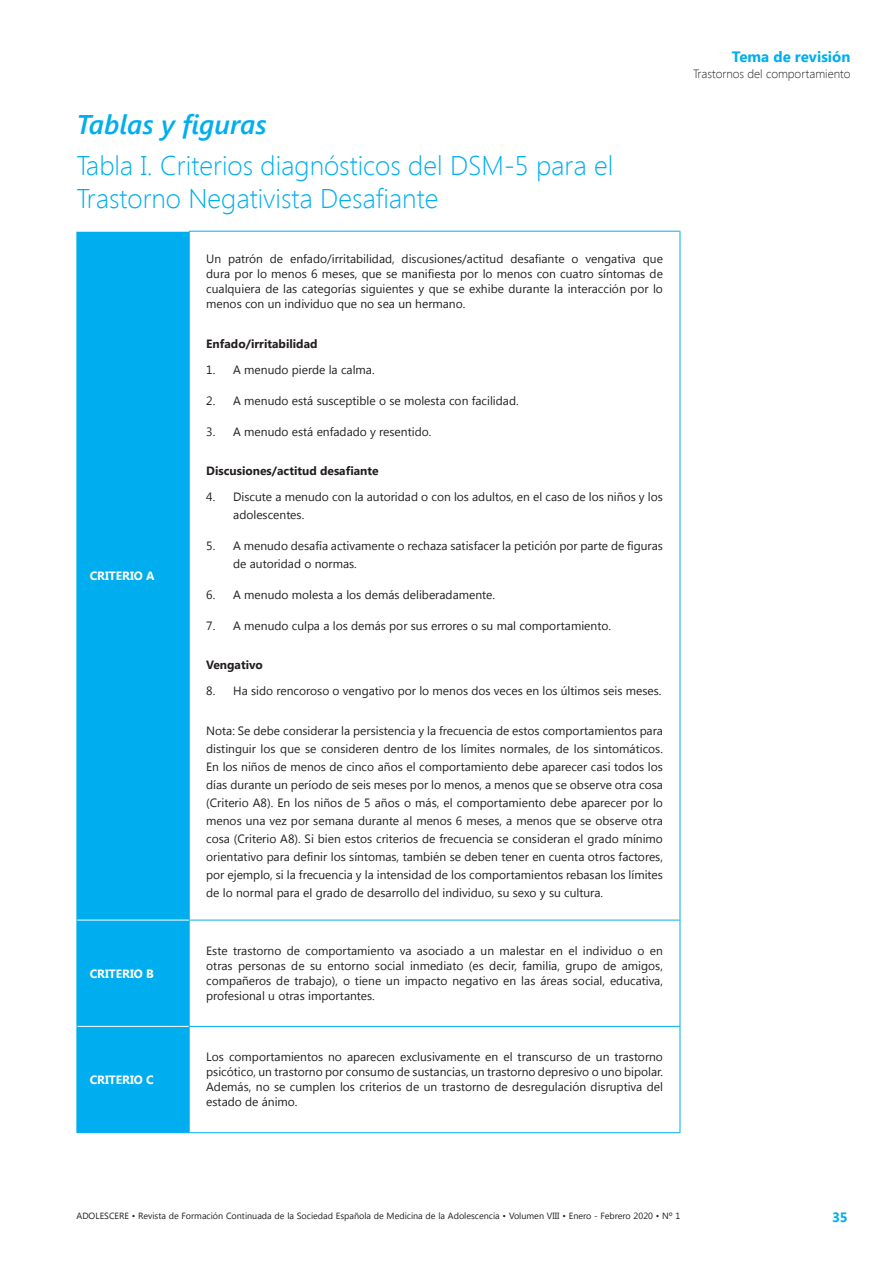
<style>
.page{position:relative;width:893px;height:1263px;background:#fff}
.page>*{position:absolute;margin:0;border:0;box-sizing:border-box;transform-origin:0 0}
._1nivel{font:300 27px/32.4px "Segoe UI";color:#00aeef}
.t1{font:italic 600 27px "Segoe UI";color:#00aeef}
.t2{font:700 15px "Segoe UI";color:#00aeef}
.t3{font:700 13.5px "Segoe UI";color:#00aeef}
.lista{font:12px/18px "Segoe UI";color:#231f20;text-align:justify}
.lista-2{font:700 12px "Segoe UI";color:#231f20}
.t4{font:300 12px "Segoe UI";color:#231f20}
.t5{font:700 12px "Segoe UI";color:#fff}
.t6{font:9px "Segoe UI";color:#231f20}
</style>
<div class="page">
<div style="left:78px;top:232px;width:111px;height:900px;background:#00aeef"></div>
<svg style="left:190px;top:921px;width:490px;height:211px"></svg>
<hr style="left:77px;top:1026px;width:112px;height:1px;background:#fff">
<hr style="left:77px;top:232px;width:1px;height:688px;background:#00aeef">
<hr style="left:189px;top:231px;width:491px;height:1px;background:#00aeef">
<hr style="left:189px;top:232px;width:1px;height:688px;background:#00aeef">
<hr style="left:680px;top:232px;width:1px;height:688px;background:#00aeef">
<hr style="left:77px;top:920px;width:1px;height:106px;background:#00aeef">
<hr style="left:189px;top:920px;width:491px;height:1px;background:#00aeef">
<hr style="left:189px;top:920px;width:1px;height:106px;background:#00aeef">
<hr style="left:680px;top:920px;width:1px;height:106px;background:#00aeef">
<hr style="left:77px;top:1026px;width:1px;height:106px;background:#00aeef">
<hr style="left:189px;top:1026px;width:491px;height:1px;background:#00aeef">
<hr style="left:189px;top:1027px;width:1px;height:105px;background:#00aeef">
<hr style="left:680px;top:1027px;width:1px;height:105px;background:#00aeef">
<hr style="left:77px;top:1132px;width:112px;height:1px;background:#00aeef">
<hr style="left:189px;top:1132px;width:491px;height:1px;background:#00aeef">
<hr style="left:77px;top:920px;width:112px;height:1px;background:#fff">
<p class="t1" style="left:77px;top:106px;width:192px">Tablas y figuras</p>
<p class="_1nivel" style="left:77px;top:149px;width:538px">Tabla I. Criterios diagnósticos del DSM-5 para el<br>Trastorno Negativista Desafiante</p>
<p class="t5" style="left:90px;top:567px;width:67px">CRITERIO A</p>
<p class="t5" style="left:90px;top:965px;width:66px">CRITERIO B</p>
<p class="t5" style="left:90px;top:1071px;width:66px">CRITERIO C</p>
<p class="lista" style="left:206px;top:251px;width:458px;line-height:15px">Un patrón de enfado/irritabilidad, discusiones/actitud desafiante o vengativa que dura por lo menos 6 meses, que se manifiesta por lo menos con cuatro síntomas de cualquiera de las categorías siguientes y que se exhibe durante la interacción por lo menos con un individuo que no sea un hermano.</p>
<p class="lista-2" style="left:206px;top:335px;width:113px">Enfado/irritabilidad</p>
<p class="lista" style="left:206px;top:360px;width:170px">1. A menudo pierde la calma.</p>
<p class="lista" style="left:206px;top:391px;width:314px">2. A menudo está susceptible o se molesta con facilidad.</p>
<p class="lista" style="left:206px;top:422px;width:227px">3. A menudo está enfadado y resentido.</p>
<p class="lista-2" style="left:206px;top:462px;width:174px">Discusiones/actitud desafiante</p>
<p class="lista" style="left:233px;top:488px;width:431px;text-indent:-27px">4. Discute a menudo con la autoridad o con los adultos, en el caso de los niños y los adolescentes.</p>
<p class="lista" style="left:233px;top:536px;width:431px;text-indent:-27px">5. A menudo desafía activamente o rechaza satisfacer la petición por parte de figuras de autoridad o normas.</p>
<p class="lista" style="left:206px;top:585px;width:290px">6. A menudo molesta a los demás deliberadamente.</p>
<p class="lista" style="left:206px;top:616px;width:406px">7. A menudo culpa a los demás por sus errores o su mal comportamiento.</p>
<p class="lista-2" style="left:206px;top:656px;width:58px">Vengativo</p>
<p class="lista" style="left:206px;top:682px;width:457px">8. Ha sido rencoroso o vengativo por lo menos dos veces en los últimos seis meses.</p>
<p class="lista" style="left:206px;top:721px;width:458px">Nota: Se debe considerar la persistencia y la frecuencia de estos comportamientos para distinguir los que se consideren dentro de los límites normales, de los sintomáticos.<br>En los niños de menos de cinco años el comportamiento debe aparecer casi todos los días durante un período de seis meses por lo menos, a menos que se observe otra cosa (Criterio A8). En los niños de 5 años o más, el comportamiento debe aparecer por lo menos una vez por semana durante al menos 6 meses, a menos que se observe otra cosa (Criterio A8). Si bien estos criterios de frecuencia se consideran el grado mínimo orientativo para definir los síntomas, también se deben tener en cuenta otros factores, por ejemplo, si la frecuencia y la intensidad de los comportamientos rebasan los límites de lo normal para el grado de desarrollo del individuo, su sexo y su cultura.</p>
<p class="lista" style="left:206px;top:943px;width:458px;line-height:15px">Este trastorno de comportamiento va asociado a un malestar en el individuo o en otras personas de su entorno social inmediato (es decir, familia, grupo de amigos, compañeros de trabajo), o tiene un impacto negativo en las áreas social, educativa, profesional u otras importantes.</p>
<p class="lista" style="left:206px;top:1049px;width:458px;line-height:15px">Los comportamientos no aparecen exclusivamente en el transcurso de un trastorno psicótico, un trastorno por consumo de sustancias, un trastorno depresivo o uno bipolar.<br>Además, no se cumplen los criterios de un trastorno de desregulación disruptiva del estado de ánimo.</p>
<p class="t2" style="left:732px;top:46px;width:120px">Tema de revisión</p>
<p class="t4" style="left:693px;top:66px;width:159px">Trastornos del comportamiento</p>
<p class="t6" style="left:77px;top:1209px;width:605px">ADOLESCERE • Revista de Formación Continuada de la Sociedad Española de Medicina de la Adolescencia • Volumen VIII • Enero - Febrero 2020 • Nº 1</p>
<p class="t3" style="left:832px;top:1207px;width:17px">35</p>
</div>
